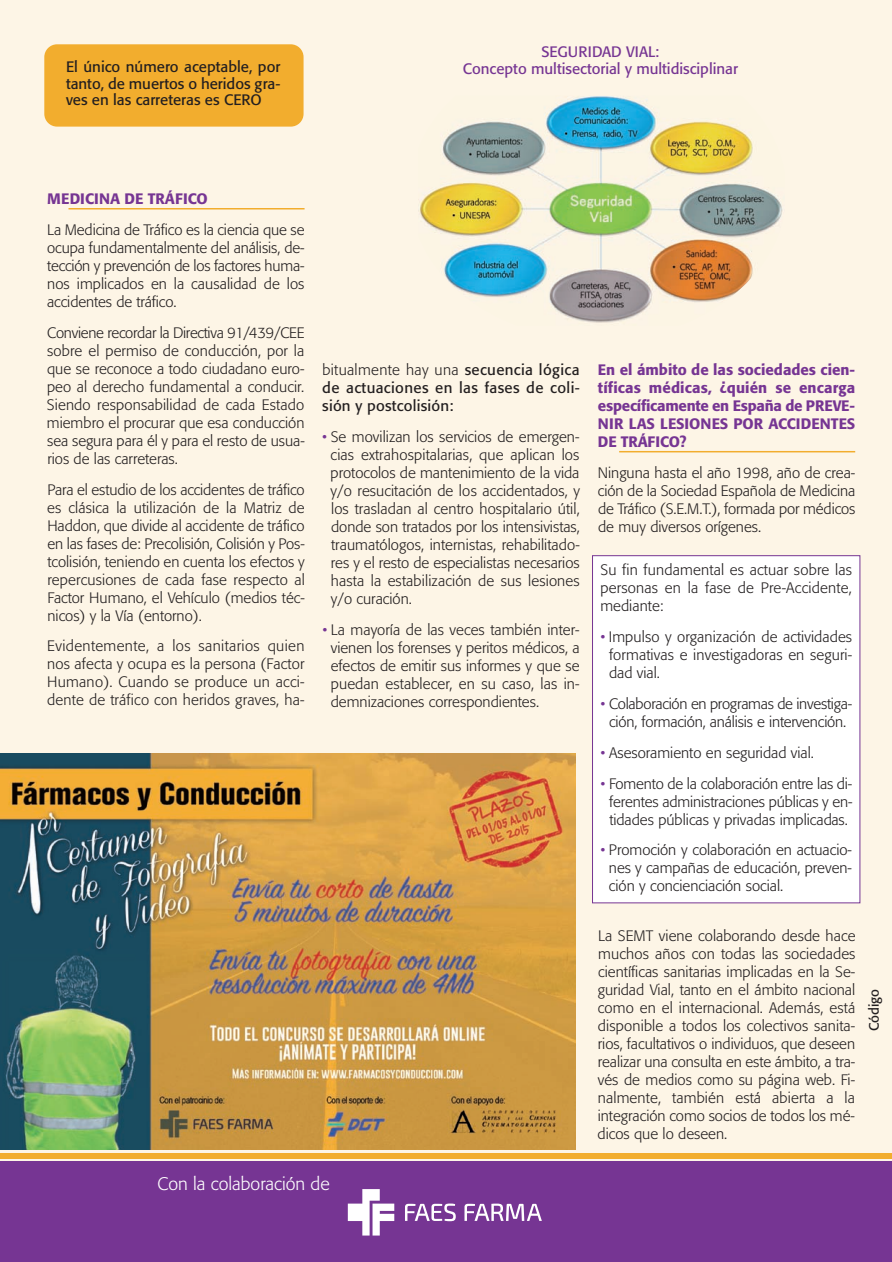
<style>
.page{position:relative;width:892px;height:1262px;background:#fff}
.page>*{position:absolute;margin:0;border:0;box-sizing:border-box;transform-origin:0 0}
.t1{font:300 18px "Formata";color:#fff}
.t2{font:300 15px/18px "Formata";color:#231f20;text-align:justify}
.t3{font:15px/18px "Formata";letter-spacing:.01em;color:#231f20;text-align:justify}
.t4{font:500 15px/18px "Formata";color:#763593;text-align:justify}
.t5{font:15px/16.5px "Formata";color:#763593;text-align:center}
.t6{font:13.5px "Formata";color:#231f20}
.s1{font-weight:300}
.s2{color:#763593}
</style>
<div class="page">
<div style="left:0;top:0;width:892px;height:1184px;background:#fdf5e6"></div>
<hr style="left:68px;top:208px;width:237px;height:1px;background:#f2ad2e">
<hr style="left:619px;top:451px;width:236px;height:1px;background:#f2ad2e">
<img style="left:0;top:754px;width:576px;height:396px">
<div style="left:0;top:1162px;width:892px;height:100px;background:#763593"></div>
<div style="left:0;top:1153px;width:892px;height:5px;background:#f2ad2e"></div>
<svg style="left:348px;top:1189px;width:46px;height:46px"></svg>
<svg style="left:405px;top:1203px;width:137px;height:18px"></svg>
<div style="left:44px;top:44px;width:260px;height:83px;background:#f2ad2e;border-radius:13px"></div>
<img style="left:418px;top:96px;width:365px;height:227px">
<div style="left:593px;top:556px;width:266px;height:346px;background:#fff"></div>
<div style="left:592px;top:555px;width:268px;height:348px;border:1px solid #763593"></div>
<p class="t3" style="left:66px;top:60px;width:216px;line-height:16.5px">El único número aceptable, por tanto, de muertos o heridos gra&shy;ves en las carreteras es CERO</p>
<p class="t5" style="left:463px;top:45px;width:277px">SEGURIDAD VIAL:<br>Concepto multisectorial y multidisciplinar</p>
<p class="t4" style="left:47px;top:191px;width:162px">MEDICINA DE TRÁFICO</p>
<p class="t2" style="left:47px;top:222px;width:259px">La Medicina de Tráfico es la ciencia que se ocupa fundamentalmente del análisis, de&shy;tección y prevención de los factores huma&shy;nos implicados en la causalidad de los accidentes de tráfico.</p>
<p class="t2" style="left:47px;top:325px;width:259px">Conviene recordar la Directiva 91/439/CEE sobre el permiso de conducción, por la que se reconoce a todo ciudadano euro&shy;peo al derecho fundamental a conducir.<br>Siendo responsabilidad de cada Estado miembro el procurar que esa conducción sea segura para él y para el resto de usua&shy;rios de las carreteras.</p>
<p class="t2" style="left:47px;top:481px;width:259px">Para el estudio de los accidentes de tráfico es clásica la utilización de la Matriz de Haddon, que divide al accidente de tráfico en las fases de: Precolisión, Colisión y Pos&shy;tcolisión, teniendo en cuenta los efectos y repercusiones de cada fase respecto al Factor Humano, el Vehículo (medios téc&shy;nicos) y la Vía (entorno).</p>
<p class="t2" style="left:47px;top:638px;width:259px">Evidentemente, a los sanitarios quien nos afecta y ocupa es la persona (Factor Humano). Cuando se produce un acci&shy;dente de tráfico con heridos graves, ha-</p>
<p class="t3" style="left:322px;top:362px;width:259px"><span class="s1">bitualmente hay una</span> secuencia lógica de actuaciones en las fases de coli&shy;sión y postcolisión:</p>
<p class="t2" style="left:331px;top:429px;width:251px;text-indent:-8px"><span class="s2">•</span> Se movilizan los servicios de emergen&shy;cias extrahospitalarias, que aplican los protocolos de mantenimiento de la vida y/o resucitación de los accidentados, y los trasladan al centro hospitalario útil, donde son tratados por los intensivistas, traumatólogos, internistas, rehabilitado&shy;res y el resto de especialistas necesarios hasta la estabilización de sus lesiones y/o curación.</p>
<p class="t2" style="left:331px;top:622px;width:250px;text-indent:-8px"><span class="s2">•</span> La mayoría de las veces también inter&shy;vienen los forenses y peritos médicos, a efectos de emitir sus informes y que se puedan establecer, en su caso, las in&shy;demnizaciones correspondientes.</p>
<p class="t1" style="left:158px;top:1176px;width:174px">Con la colaboración de</p>
<p class="t4" style="left:598px;top:362px;width:259px">En el ámbito de las sociedades cien&shy;tíficas médicas, ¿quién se encarga específicamente en España de PREVE-NIR LAS LESIONES POR ACCIDENTES DE TRÁFICO?</p>
<p class="t2" style="left:598px;top:465px;width:259px">Ninguna hasta el año 1998, año de crea&shy;ción de la Sociedad Española de Medicina de Tráfico (S.E.M.T.), formada por médicos de muy diversos orígenes.</p>
<p class="t2" style="left:600px;top:562px;width:253px">Su fin fundamental es actuar sobre las personas en la fase de Pre-Accidente, mediante:</p>
<p class="t2" style="left:609px;top:629px;width:245px;text-indent:-9px"><span class="s2">•</span> Impulso y organización de actividades formativas e investigadoras en seguri&shy;dad vial.</p>
<p class="t2" style="left:600px;top:696px;width:253px;text-align:center"><span class="s2">•</span> Colaboración en programas de investiga&shy;ción, formación, análisis e intervención.</p>
<p class="t2" style="left:600px;top:745px;width:215px"><span class="s2">•</span> Asesoramiento en seguridad vial.</p>
<p class="t2" style="left:600px;top:775px;width:253px;text-align:center"><span class="s2">•</span> Fomento de la colaboración entre las di&shy;ferentes administraciones públicas y en&shy;tidades públicas y privadas implicadas.</p>
<p class="t2" style="left:609px;top:842px;width:245px;text-indent:-8px"><span class="s2">•</span> Promoción y colaboración en actuacio&shy;nes y campañas de educación, preven&shy;ción y concienciación social.</p>
<p class="t2" style="left:597px;top:928px;width:259px">La SEMT viene colaborando desde hace muchos años con todas las sociedades científicas sanitarias implicadas en la Se&shy;guridad Vial, tanto en el ámbito nacional como en el internacional. Además, está disponible a todos los colectivos sanita&shy;rios, facultativos o individuos, que deseen realizar una consulta en este ámbito, a tra&shy;vés de medios como su página web. Fi&shy;nalmente, también está abierta a la integración como socios de todos los mé&shy;dicos que lo deseen.</p>
<p class="t6" style="left:868px;top:1031px;width:44px;rotate:-90deg">Código</p>
</div>
